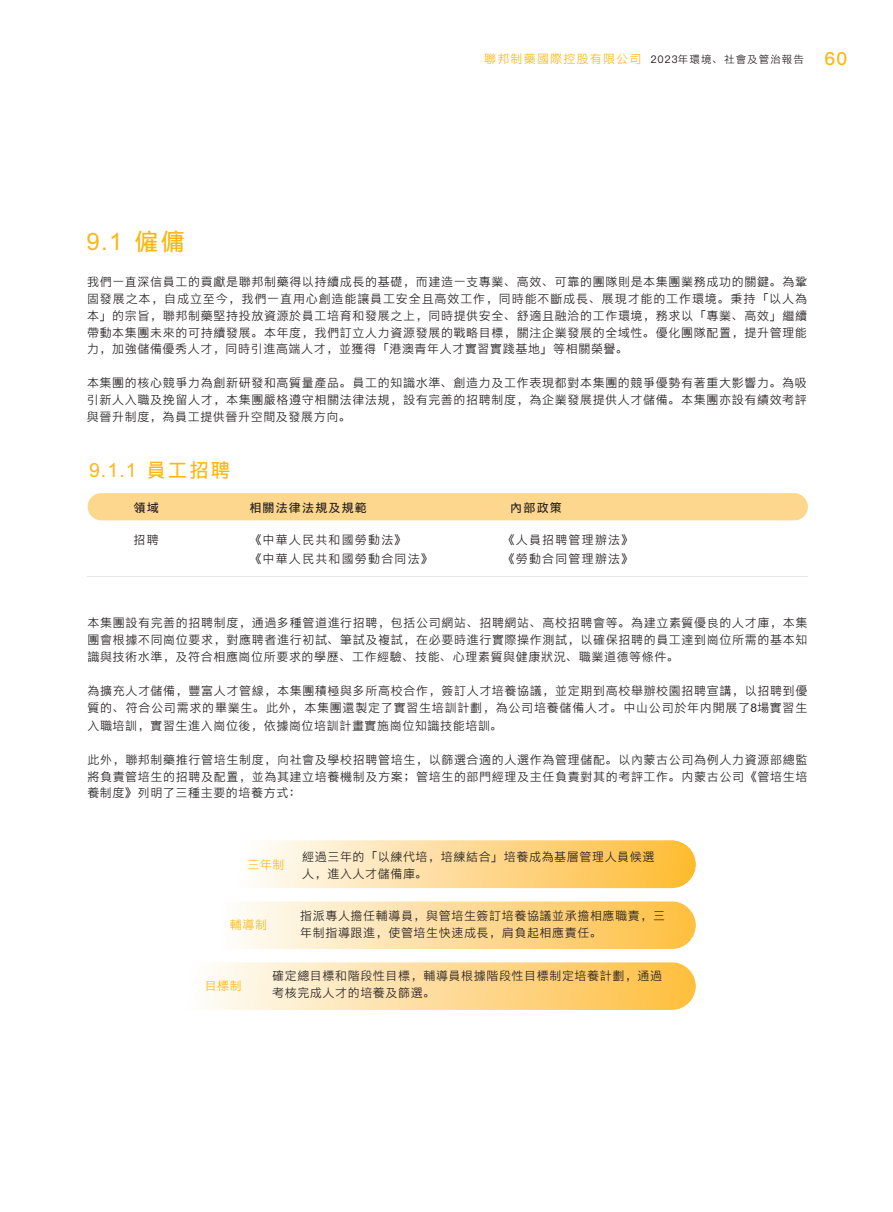
<style>
.page{position:relative;width:893px;height:1212px;background:#fff}
.page>*{position:absolute;margin:0;border:0;box-sizing:border-box;transform-origin:0 0}
.t1{font:24px "Arial";color:#fcb615}
.t2{font:19.5px "Arial";color:#fcb615}
.t3{font:12px/16.8px "DF Hei W3 A";letter-spacing:.05em;color:#231f20;text-align:justify}
.t4{font:12px/19.2px "DF Hei W3 A";letter-spacing:.1em;color:#231f20}
.t5{font:12px "DF Hei W3 A";letter-spacing:.1em;color:#fcb615}
.t6{font:12px "DF Hei W5 A";letter-spacing:.1em;color:#231f20}
.s1{font-family:"DF King Gothic SC24";font-size:10.5px;color:#231f20}
.s2{font-size:10.5px;color:#231f20}
.s3{font-family:"DF King Gothic SC24";font-weight:500;font-size:18px}
.s4{font-family:"DF Hei W5 A"}
.s5{font-family:"Arial"}
</style>
<div class="page">
<hr style="left:87px;top:576px;width:721px;height:1px;background:#e6e7e9">
<img style="left:254px;top:840px;width:442px;height:48px">
<img style="left:241px;top:901px;width:455px;height:48px">
<img style="left:208px;top:962px;width:488px;height:48px">
<p class="t5" style="left:484px;top:53px;width:364px">聯邦制藥國際控股有限公司 <span class="s1">2023</span><span class="s2">年環境、社會及管治報告</span> <span class="s3">60</span></p>
<h1 class="t1" style="left:86px;top:233px;width:100px">9.1 <span class="s4">僱傭</span></h1>
<p class="t3" style="left:87px;top:273px;width:721px">我們一直深信員工的貢獻是聯邦制藥得以持續成長的基礎，而建造一支專業、高效、可靠的團隊則是本集團業務成功的關鍵。為鞏固發展之本，自成立至今，我們一直用心創造能讓員工安全且高效工作，同時能不斷成長、展現才能的工作環境。秉持「以人為本」的宗旨，聯邦制藥堅持投放資源於員工培育和發展之上，同時提供安全、舒適且融洽的工作環境，務求以「專業、高效」繼續帶動本集團未來的可持續發展。本年度，我們訂立人力資源發展的戰略目標，關注企業發展的全域性。優化團隊配置，提升管理能力，加強儲備優秀人才，同時引進高端人才，並獲得「港澳青年人才實習實踐基地」等相關榮譽。</p>
<p class="t3" style="left:87px;top:374px;width:721px">本集團的核心競爭力為創新研發和高質量產品。員工的知識水準、創造力及工作表現都對本集團的競爭優勢有著重大影響力。為吸引新人入職及挽留人才，本集團嚴格遵守相關法律法規，設有完善的招聘制度，為企業發展提供人才儲備。本集團亦設有績效考評與晉升制度，為員工提供晉升空間及發展方向。</p>
<h2 class="t2" style="left:89px;top:463px;width:143px">9.1.1 <span class="s4">員工招聘</span></h2>
<p class="t6" style="left:133px;top:502px;width:27px">領域</p>
<p class="t6" style="left:510px;top:501px;width:53px">內部政策</p>
<p class="t4" style="left:503px;top:530px;width:132px">《人員招聘管理辦法》《勞動合同管理辦法》</p>
<p class="t6" style="left:249px;top:502px;width:119px">相關法律法規及規範</p>
<p class="t3" style="left:133px;top:531px;width:27px">招聘</p>
<p class="t4" style="left:249px;top:530px;width:185px">《中華人民共和國勞動法》<br>《中華人民共和國勞動合同法》</p>
<p class="t3" style="left:87px;top:615px;width:721px">本集團設有完善的招聘制度，通過多種管道進行招聘，包括公司網站、招聘網站、高校招聘會等。為建立素質優良的人才庫，本集團會根據不同崗位要求，對應聘者進行初試、筆試及複試，在必要時進行實際操作測試，以確保招聘的員工達到崗位所需的基本知識與技術水準，及符合相應崗位所要求的學歷、工作經驗、技能、心理素質與健康狀況、職業道德等條件。</p>
<p class="t3" style="left:87px;top:681px;width:721px;line-height:17.9px">為擴充人才儲備，豐富人才管線，本集團積極與多所高校合作，簽訂人才培養協議，並定期到高校舉辦校園招聘宣講，以招聘到優質的、符合公司需求的畢業生。此外，本集團還製定了實習生培訓計劃，為公司培養儲備人才。中山公司於年内開展了<span class="s5">8</span>場實習生入職培訓，實習生進入崗位後，依據崗位培訓計畫實施崗位知識技能培訓。</p>
<p class="t3" style="left:87px;top:751px;width:721px">此外，聯邦制藥推行管培生制度，向社會及學校招聘管培生，以篩選合適的人選作為管理儲配。以內蒙古公司為例人力資源部總監將負責管培生的招聘及配置，並為其建立培養機制及方案；管培生的部門經理及主任負責對其的考評工作。内蒙古公司《管培生培養制度》列明了三種主要的培養方式：</p>
<p class="t3" style="left:302px;top:848px;width:354px">經過三年的「以練代培，培練結合」培養成為基層管理人員候選人，進入人才儲備庫。</p>
<p class="t3" style="left:300px;top:907px;width:366px">指派專人擔任輔導員，與管培生簽訂培養協議並承擔相應職責，三年制指導跟進，使管培生快速成長，肩負起相應責任。</p>
<p class="t3" style="left:272px;top:967px;width:391px">確定總目標和階段性目標，輔導員根據階段性目標制定培養計劃，通過考核完成人才的培養及篩選。</p>
<p class="t5" style="left:247px;top:858px;width:39px">三年制</p>
<p class="t5" style="left:230px;top:919px;width:39px">輔導制</p>
<p class="t5" style="left:205px;top:980px;width:39px">目標制</p>
</div>
